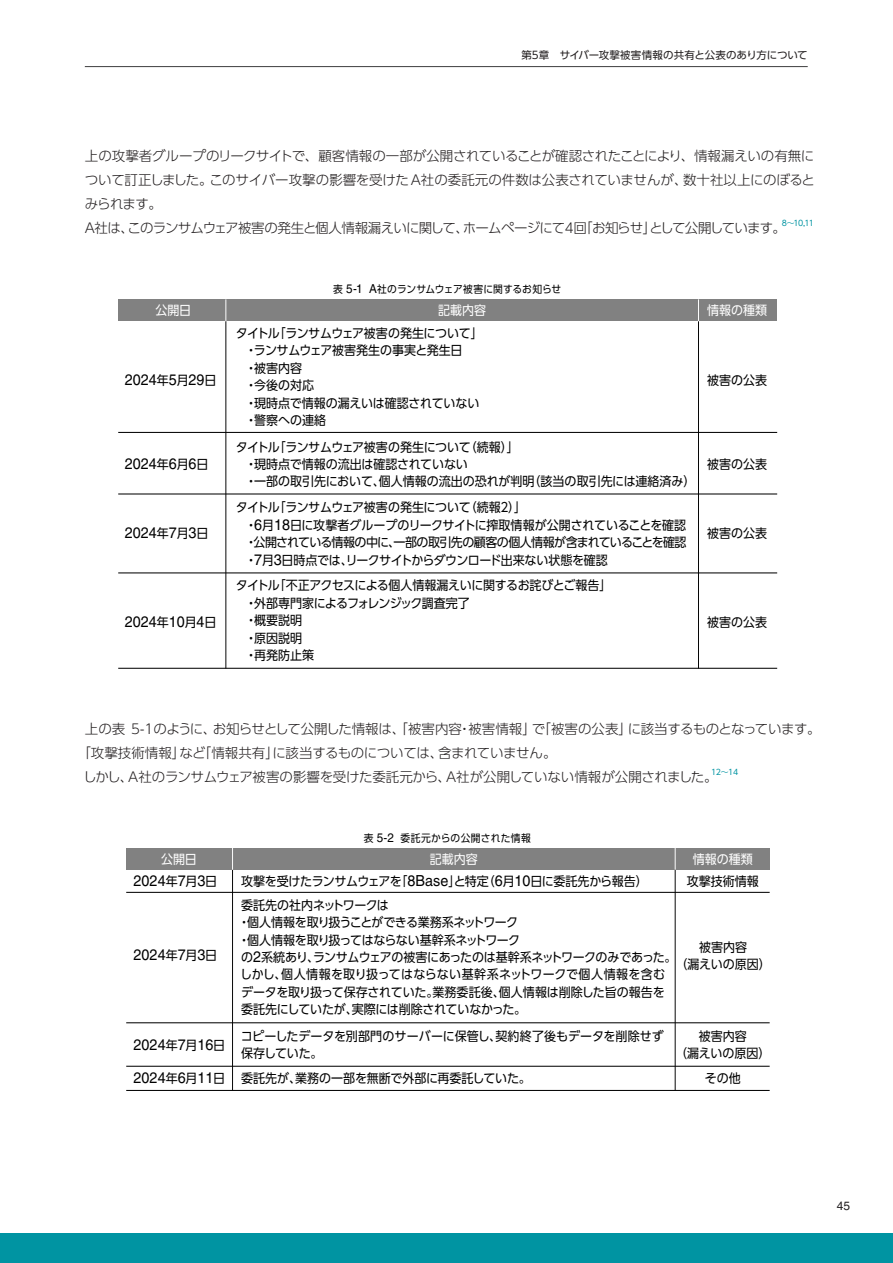
<style>
.page{position:relative;width:893px;height:1263px;background:#fff}
.page>*{position:absolute;margin:0;border:0;box-sizing:border-box;transform-origin:0 0}
.t1{font:15.3px/33.3px "Helvetica LT Pro";color:#000;scale:.95 1}
.t2{font:300 13.5px/23.9px "UD Shin Go Pro";letter-spacing:-.025em;color:#231f20}
.t3{font:12.75px/17.4px "UD Shin Go Pro";letter-spacing:-.015em;color:#000;scale:.95 1}
.t4{font:12.75px "UD Shin Go Pro";letter-spacing:-.045em;color:#000;scale:.95 1}
.t5{font:12.75px "UD Shin Go Pro";letter-spacing:-.035em;color:#000;scale:.95 1}
.t6{font:12.75px "UD Shin Go Pro";color:#fff;scale:.95 1}
.t7{font:12px "Helvetica LT Pro";color:#231f20}
.t8{font:10.5px "UD Shin Go Pro";letter-spacing:-.015em;color:#231f20}
.t9{font:10.35px "UD Shin Go Pro";letter-spacing:.02em;color:#000;scale:.95 1}
.t10{font:7.8px "UD Shin Go Pro";letter-spacing:-.065em;color:#0094a2}
.s1{font-family:"Helvetica LT Pro";font-size:12.3px}
.s2{font-family:"UD Shin Go Pro";font-size:12.75px}
.s3{font-family:"Helvetica LT Pro";font-size:15.3px}
</style>
<div class="page">
<hr style="left:85px;top:66px;width:723px;height:1px;background:#3e3e3f">
<div style="left:0;top:1233px;width:893px;height:30px;background:#0094a2"></div>
<div style="left:118px;top:299px;width:659px;height:22px;background:#818181"></div>
<hr style="left:118px;top:573px;width:659px;height:1px;background:#000">
<hr style="left:118px;top:668px;width:659px;height:1px;background:#000">
<hr style="left:118px;top:494px;width:659px;height:1px;background:#000">
<hr style="left:118px;top:432px;width:659px;height:1px;background:#000">
<hr style="left:226px;top:321px;width:1px;height:347px;background:#000">
<svg style="left:226px;top:299px;width:1px;height:22px"></svg>
<hr style="left:698px;top:321px;width:1px;height:347px;background:#000">
<svg style="left:698px;top:299px;width:1px;height:22px"></svg>
<div style="left:126px;top:848px;width:644px;height:22px;background:#818181"></div>
<hr style="left:126px;top:1066px;width:644px;height:1px;background:#000">
<hr style="left:126px;top:1090px;width:644px;height:1px;background:#000">
<hr style="left:126px;top:1022px;width:644px;height:1px;background:#000">
<hr style="left:126px;top:892px;width:644px;height:1px;background:#000">
<hr style="left:232px;top:870px;width:1px;height:220px;background:#000">
<svg style="left:232px;top:848px;width:1px;height:22px"></svg>
<hr style="left:675px;top:870px;width:1px;height:220px;background:#000">
<svg style="left:675px;top:848px;width:1px;height:22px"></svg>
<p class="t8" style="left:521px;top:47px;width:288px">第5章　サイバー攻撃被害情報の共有と公表のあり方について</p>
<p class="t2" style="left:85px;top:144px;width:732px">上の攻撃者グループのリークサイトで、顧客情報の一部が公開されていることが確認されたことにより、情報漏えいの有無について訂正しました。このサイバー攻撃の影響を受けた A社の委託元の件数は公表されていませんが、数十社以上にのぼるとみられます。<br>A社は、このランサムウェア被害の発生と個人情報漏えいに関して、ホームページにて4回「お知らせ」として公開しています。</p>
<p class="t10" style="left:782px;top:217px;width:34px">8～10,11</p>
<p class="t9" style="left:333px;top:281px;width:242px">表 <span class="s1">5-1 A</span>社のランサムウェア被害に関するお知らせ</p>
<p class="t6" style="left:155px;top:300px;width:39px">公開日</p>
<p class="t6" style="left:438px;top:300px;width:52px">記載内容</p>
<p class="t6" style="left:707px;top:300px;width:65px">情報の種類</p>
<p class="t1" style="left:125px;top:363px;width:98px">2024<span class="s2">年</span>5<span class="s2">月</span>29<span class="s2">日</span></p>
<p class="t3" style="left:236px;top:324px;width:261px">タイトル「ランサムウェア被害の発生について」　・ランサムウェア被害発生の事実と発生日<br>　・被害内容<br>　・今後の対応<br>　・現時点で情報の漏えいは確認されていない　・警察への連絡</p>
<p class="t3" style="left:707px;top:371px;width:65px">被害の公表</p>
<p class="t1" style="left:125px;top:447px;width:89px">2024<span class="s2">年</span>6<span class="s2">月</span>6<span class="s2">日</span></p>
<p class="t3" style="left:236px;top:438px;width:485px">タイトル「ランサムウェア被害の発生について（続報）」<br>　・現時点で情報の流出は確認されていない<br>　・一部の取引先において、個人情報の流出の恐れが判明（該当の取引先には連絡済み）</p>
<p class="t3" style="left:707px;top:455px;width:65px">被害の公表</p>
<p class="t1" style="left:125px;top:516px;width:89px">2024<span class="s2">年</span>7<span class="s2">月</span>3<span class="s2">日</span></p>
<p class="t5" style="left:236px;top:497px;width:307px">タイトル「ランサムウェア被害の発生について（続報２）」</p>
<p class="t3" style="left:245px;top:516px;width:466px">・<span class="s3">6</span>月<span class="s3">18</span>日に攻撃者グループのリークサイトに搾取情報が公開されていることを確認</p>
<p class="t4" style="left:245px;top:532px;width:466px">・公開されている情報の中に、一部の取引先の顧客の個人情報が含まれていることを確認</p>
<p class="t3" style="left:236px;top:551px;width:393px">　・<span class="s3">7</span>月<span class="s3">3</span>日時点では、リークサイトからダウンロード出来ない状態を確認</p>
<p class="t3" style="left:707px;top:524px;width:65px">被害の公表</p>
<p class="t1" style="left:125px;top:605px;width:98px">2024<span class="s2">年</span>10<span class="s2">月</span>4<span class="s2">日</span></p>
<p class="t3" style="left:236px;top:576px;width:397px">タイトル「不正アクセスによる個人情報漏えいに関するお詫びとご報告」　・外部専門家によるフォレンジック調査完了<br>　・概要説明<br>　・原因説明<br>　・再発防止策</p>
<p class="t3" style="left:707px;top:613px;width:65px">被害の公表</p>
<p class="t2" style="left:85px;top:717px;width:737px">上の表 5-1のように、お知らせとして公開した情報は、「被害内容・被害情報」で「被害の公表」に該当するものとなっています。</p>
<p class="t2" style="left:77px;top:740px;width:481px">「攻撃技術情報」など「情報共有」に該当するものについては、含まれていません。</p>
<p class="t2" style="left:83px;top:764px;width:636px">しかし、A社のランサムウェア被害の影響を受けた委託元から、A社が公開していない情報が公開されました。</p>
<p class="t10" style="left:711px;top:766px;width:29px">12～14</p>
<p class="t9" style="left:364px;top:829px;width:177px">表 <span class="s1">5-2</span> 委託元からの公開された情報</p>
<p class="t6" style="left:161px;top:848px;width:39px">公開日</p>
<p class="t6" style="left:430px;top:848px;width:52px">記載内容</p>
<p class="t6" style="left:693px;top:848px;width:65px">情報の種類</p>
<p class="t3" style="left:687px;top:872px;width:77px">攻撃技術情報</p>
<p class="t3" style="left:241px;top:868px;width:429px;line-height:24px">攻撃を受けたランサムウェアを「<span class="s3">8Base</span>」と特定（<span class="s3">6</span>月<span class="s3">10</span>日に委託先から報告）委託先の社内ネットワークは</p>
<p class="t3" style="left:238px;top:913px;width:463px">・個人情報を取り扱うことができる業務系ネットワーク<br>・個人情報を取り扱ってはならない基幹系ネットワーク<br>の<span class="s3">2</span>系統あり、ランサムウェアの被害にあったのは基幹系ネットワークのみであった。しかし、個人情報を取り扱ってはならない基幹系ネットワークで個人情報を含むデータを取り扱って保存されていた。業務委託後、個人情報は削除した旨の報告を委託先にしていたが、実際には削除されていなかった。</p>
<p class="t3" style="left:241px;top:1027px;width:447px">コピーしたデータを別部門のサーバーに保管し、契約終了後もデータを削除せず保存していた。</p>
<p class="t3" style="left:241px;top:1069px;width:306px">委託先が、業務の一部を無断で外部に再委託していた。</p>
<p class="t1" style="left:134px;top:863px;width:89px">2024<span class="s2">年</span>7<span class="s2">月</span>3<span class="s2">日</span></p>
<p class="t3" style="left:675px;top:938px;width:102px;text-align:center">被害内容<br>（漏えいの原因）</p>
<p class="t1" style="left:134px;top:938px;width:89px">2024<span class="s2">年</span>7<span class="s2">月</span>3<span class="s2">日</span></p>
<p class="t3" style="left:675px;top:1027px;width:102px;text-align:center">被害内容<br>（漏えいの原因）</p>
<p class="t3" style="left:705px;top:1069px;width:39px">その他</p>
<p class="t1" style="left:134px;top:1028px;width:98px">2024<span class="s2">年</span>7<span class="s2">月</span>16<span class="s2">日<br></span>2024<span class="s2">年</span>6<span class="s2">月</span>11<span class="s2">日</span></p>
<p class="t7" style="left:837px;top:1199px;width:15px">45</p>
</div>
